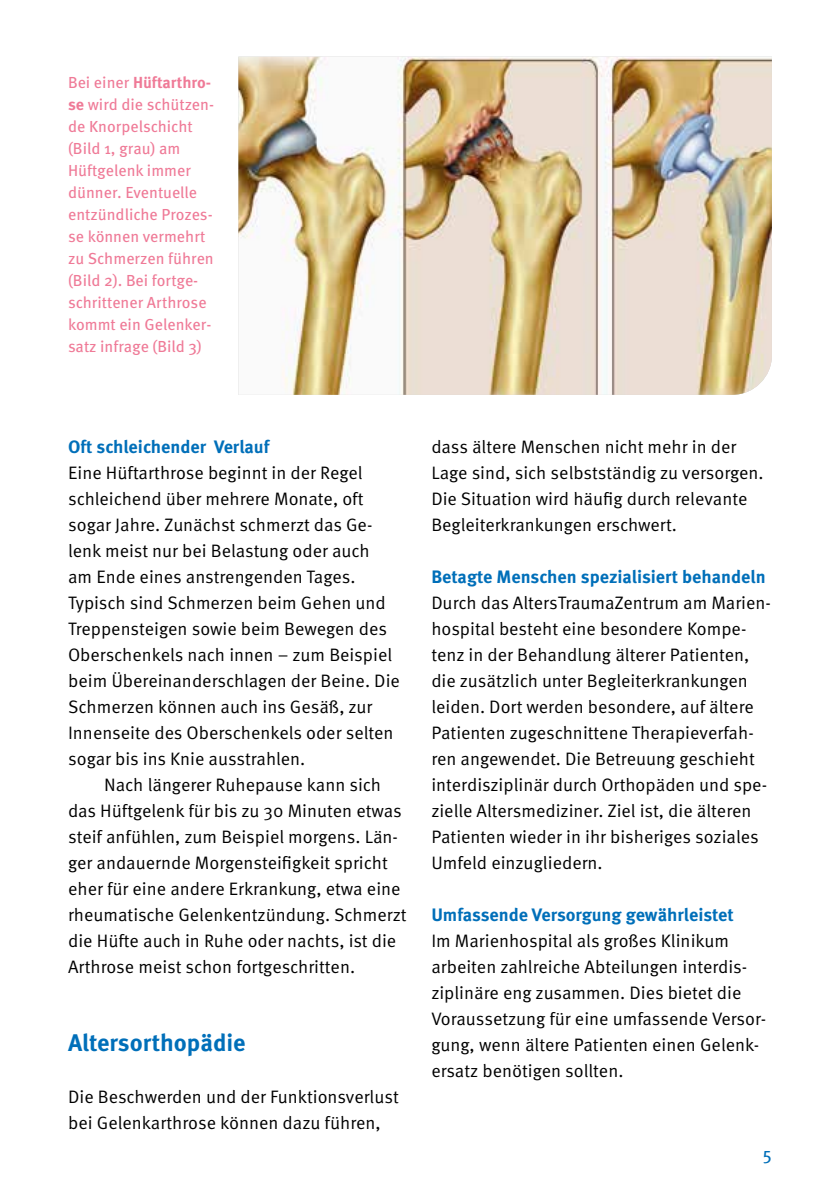
<style>
.page{position:relative;width:840px;height:1191px;background:#fff}
.page>*{position:absolute;margin:0;border:0;box-sizing:border-box;transform-origin:0 0}
.t1{font:700 24px "Meta Pro";color:#006fb9}
.t2{font:18px/26px "Meta Pro";color:#000}
.t3{font:700 18px "Meta Pro";color:#006fb9}
.t4{font:18px "Meta Pro";color:#006fb9}
.t5{font:16px/22px "Meta Pro";color:#ef7a97}
.s1{font-weight:700}
</style>
<div class="page">
<img style="left:238px;top:57px;width:533px;height:338px">
<p class="t5" style="left:68px;top:72px;width:147px">Bei einer <span class="s1">Hüftarthro&shy;se</span> wird die schützen&shy;de Knorpelschicht (Bild 1, grau) am<br>Hüftgelenk immer dünner. Eventuelle entzündliche Prozes&shy;se können vermehrt zu Schmerzen führen (Bild 2). Bei fortge&shy;schrittener Arthrose kommt ein Gelenker&shy;satz infrage (Bild 3)</p>
<p class="t3" style="left:68px;top:435px;width:203px">Oft schleichender Verlauf</p>
<p class="t2" style="left:68px;top:459px;width:333px">Eine Hüftarthrose beginnt in der Regel schleichend über mehrere Monate, oft sogar Jahre. Zunächst schmerzt das Ge&shy;lenk meist nur bei Belastung oder auch<br>am Ende eines anstrengenden Tages.<br>Typisch sind Schmerzen beim Gehen und Treppensteigen sowie beim Bewegen des Oberschenkels nach innen – zum Beispiel beim Übereinanderschlagen der Beine. Die Schmerzen können auch ins Gesäß, zur Innenseite des Oberschenkels oder selten sogar bis ins Knie ausstrahlen.</p>
<p class="t2" style="left:68px;top:771px;width:340px;text-indent:36px">Nach längerer Ruhepause kann sich das Hüftgelenk für bis zu 30 Minuten etwas steif anfühlen, zum Beispiel morgens. Län&shy;ger andauernde Morgensteifigkeit spricht eher für eine andere Erkrankung, etwa eine rheumatische Gelenkentzündung. Schmerzt die Hüfte auch in Ruhe oder nachts, ist die Arthrose meist schon fortgeschritten.</p>
<h1 class="t1" style="left:68px;top:1027px;width:179px">Altersorthopädie</h1>
<p class="t2" style="left:68px;top:1083px;width:332px">Die Beschwerden und der Funktionsverlust bei Gelenkarthrose können dazu führen,</p>
<p class="t2" style="left:431px;top:433px;width:334px">dass ältere Menschen nicht mehr in der Lage sind, sich selbstständig zu versorgen.<br>Die Situation wird häufig durch relevante Begleiterkrankungen erschwert.</p>
<p class="t3" style="left:431px;top:565px;width:336px">Betagte Menschen spezialisiert behandeln</p>
<p class="t2" style="left:431px;top:589px;width:341px">Durch das AltersTraumaZentrum am Marien&shy;hospital besteht eine besondere Kompe&shy;tenz in der Behandlung älterer Patienten, die zusätzlich unter Begleiterkrankungen leiden. Dort werden besondere, auf ältere Patienten zugeschnittene Therapieverfah&shy;ren angewendet. Die Betreuung geschieht interdisziplinär durch Orthopäden und spe&shy;zielle Altersmediziner. Ziel ist, die älteren Patienten wieder in ihr bisheriges soziales Umfeld einzugliedern.</p>
<p class="t3" style="left:431px;top:903px;width:304px">Umfassende Versorgung gewährleistet</p>
<p class="t2" style="left:431px;top:927px;width:336px">Im Marienhospital als großes Klinikum arbeiten zahlreiche Abteilungen interdis&shy;ziplinäre eng zusammen. Dies bietet die Voraussetzung für eine umfassende Versor&shy;gung, wenn ältere Patienten einen Gelenk&shy;ersatz benötigen sollten.</p>
<p class="t4" style="left:762px;top:1142px;width:10px">5</p>
</div>
